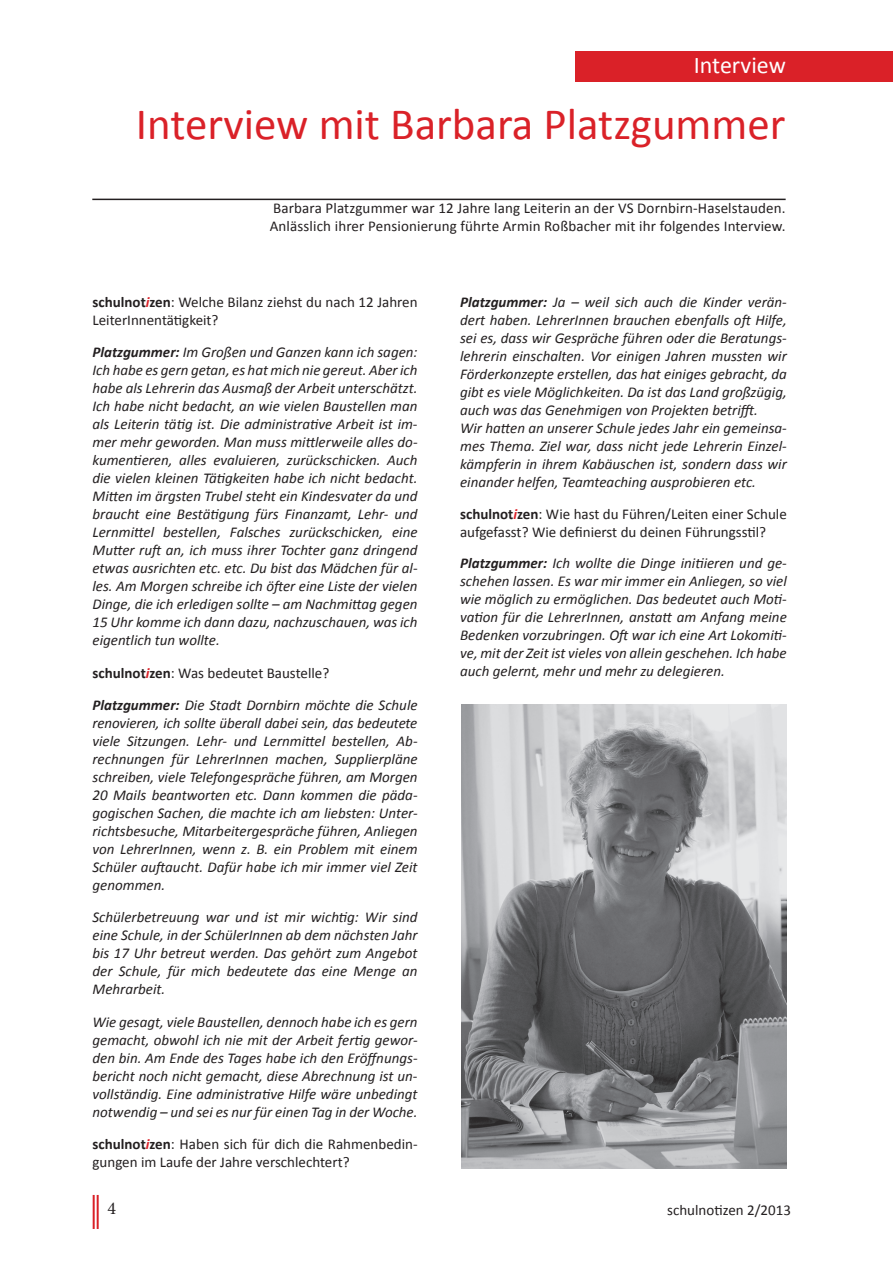
<style>
.page{position:relative;width:893px;height:1263px;background:#fff}
.page>*{position:absolute;margin:0;border:0;box-sizing:border-box;transform-origin:0 0}
.t1{font:45px "Calibri";color:#da2128}
.t2{font:24px "Calibri";color:#fff}
.t3{font:18px "Minion Pro";color:#231f20}
.t4{font:italic 15px/18px "Calibri";color:#231f20;text-align:justify}
.t5{font:15px/18px "Calibri";color:#231f20}
.s1{font-weight:700}
.s2{font-weight:700;font-style:italic;color:#da2128}
.s3{font-weight:700;font-style:normal}
.s4{font-weight:700;color:#da2128}
.s5{font-style:normal}
</style>
<div class="page">
<hr style="left:97px;top:1195px;width:2px;height:34px;background:#da2128">
<hr style="left:93px;top:1195px;width:2px;height:34px;background:#da2128">
<hr style="left:92px;top:199px;width:694px;height:1px;background:#231f20">
<div style="left:575px;top:51px;width:318px;height:30px;background:#da2128"></div>
<img style="left:461px;top:705px;width:326px;height:463px">
<h2 class="t2" style="left:694px;top:50px;width:94px">Interview</h2>
<h1 class="t1" style="left:136px;top:96px;width:651px">Interview mit Barbara Platzgummer</h1>
<p class="t5" style="left:270px;top:199px;width:517px">Barbara Platzgummer war 12 Jahre lang Leiterin an der VS Dornbirn-Haselstauden.<br>Anlässlich ihrer Pensionierung führte Armin Roßbacher mit ihr folgendes Interview.</p>
<p class="t5" style="left:93px;top:293px;width:327px"><span class="s1">schulnot</span><span class="s2">i</span><span class="s1">zen</span>: Welche Bilanz ziehst du nach 12 Jahren<br>LeiterInnentätigkeit?</p>
<p class="t4" style="left:93px;top:343px;width:327px"><span class="s1">Platzgummer:</span> Im Großen und Ganzen kann ich sagen:<br>Ich habe es gern getan, es hat mich nie gereut. Aber ich habe als Lehrerin das Ausmaß der Arbeit unterschätzt.<br>Ich habe nicht bedacht, an wie vielen Baustellen man als Leiterin tätig ist. Die administrative Arbeit ist im&shy;mer mehr geworden. Man muss mittlerweile alles do&shy;kumentieren, alles evaluieren, zurückschicken. Auch die vielen kleinen Tätigkeiten habe ich nicht bedacht.<br>Mitten im ärgsten Trubel steht ein Kindesvater da und braucht eine Bestätigung fürs Finanzamt, Lehr- und Lernmittel bestellen, Falsches zurückschicken, eine Mutter ruft an, ich muss ihrer Tochter ganz dringend etwas ausrichten etc. etc. Du bist das Mädchen für al&shy;les. Am Morgen schreibe ich öfter eine Liste der vielen Dinge, die ich erledigen sollte – am Nachmittag gegen 15 Uhr komme ich dann dazu, nachzuschauen, was ich eigentlich tun wollte.</p>
<p class="t4" style="left:93px;top:656px;width:327px;line-height:32.4px"><span class="s3">schulnot</span><span class="s4">i</span><span class="s3">zen</span><span class="s5">: Was bedeutet Baustelle?<br></span><span class="s1">Platzgummer:</span> Die Stadt Dornbirn möchte die Schule</p>
<p class="t4" style="left:93px;top:713px;width:327px">renovieren, ich sollte überall dabei sein, das bedeutete viele Sitzungen. Lehr- und Lernmittel bestellen, Ab&shy;rechnungen für LehrerInnen machen, Supplierpläne schreiben, viele Telefongespräche führen, am Morgen 20 Mails beantworten etc. Dann kommen die päda&shy;gogischen Sachen, die machte ich am liebsten: Unter&shy;richtsbesuche, Mitarbeitergespräche führen, Anliegen von LehrerInnen, wenn z. B. ein Problem mit einem Schüler auftaucht. Dafür habe ich mir immer viel Zeit genommen.</p>
<p class="t4" style="left:93px;top:908px;width:327px">Schülerbetreuung war und ist mir wichtig: Wir sind eine Schule, in der SchülerInnen ab dem nächsten Jahr bis 17 Uhr betreut werden. Das gehört zum Angebot der Schule, für mich bedeutete das eine Menge an Mehrarbeit.</p>
<p class="t4" style="left:93px;top:1012px;width:327px">Wie gesagt, viele Baustellen, dennoch habe ich es gern gemacht, obwohl ich nie mit der Arbeit fertig gewor&shy;den bin. Am Ende des Tages habe ich den Eröffnungs&shy;bericht noch nicht gemacht, diese Abrechnung ist un&shy;vollständig. Eine administrative Hilfe wäre unbedingt notwendig – und sei es nur für einen Tag in der Woche.</p>
<p class="t5" style="left:93px;top:1135px;width:327px"><span class="s1">schulnot</span><span class="s2">i</span><span class="s1">zen</span>: Haben sich für dich die Rahmenbedin&shy;gungen im Laufe der Jahre verschlechtert?</p>
<p class="t4" style="left:460px;top:292px;width:328px;text-align:left"><span class="s1">Platzgummer:</span> Ja – weil sich auch die Kinder verän&shy;dert haben. LehrerInnen brauchen ebenfalls oft Hilfe, sei es, dass wir Gespräche führen oder die Beratungs&shy;lehrerin einschalten. Vor einigen Jahren mussten wir Förderkonzepte erstellen, das hat einiges gebracht, da gibt es viele Möglichkeiten. Da ist das Land großzügig, auch was das Genehmigen von Projekten betrifft.<br>Wir hatten an unserer Schule jedes Jahr ein gemeinsa&shy;mes Thema. Ziel war, dass nicht jede Lehrerin Einzel&shy;kämpferin in ihrem Kabäuschen ist, sondern dass wir einander helfen, Teamteaching ausprobieren etc.</p>
<p class="t5" style="left:460px;top:505px;width:328px"><span class="s1">schulnot</span><span class="s2">i</span><span class="s1">zen</span>: Wie hast du Führen/Leiten einer Schule aufgefasst? Wie definierst du deinen Führungsstil?</p>
<p class="t4" style="left:460px;top:553px;width:328px"><span class="s1">Platzgummer:</span> Ich wollte die Dinge initiieren und ge&shy;schehen lassen. Es war mir immer ein Anliegen, so viel wie möglich zu ermöglichen. Das bedeutet auch Moti&shy;vation für die LehrerInnen, anstatt am Anfang meine Bedenken vorzubringen. Oft war ich eine Art Lokomiti&shy;ve, mit der Zeit ist vieles von allein geschehen. Ich habe auch gelernt, mehr und mehr zu delegieren.</p>
<p class="t3" style="left:107px;top:1196px;width:10px">4</p>
<p class="t5" style="left:667px;top:1201px;width:125px">schulnotizen 2/2013</p>
</div>
